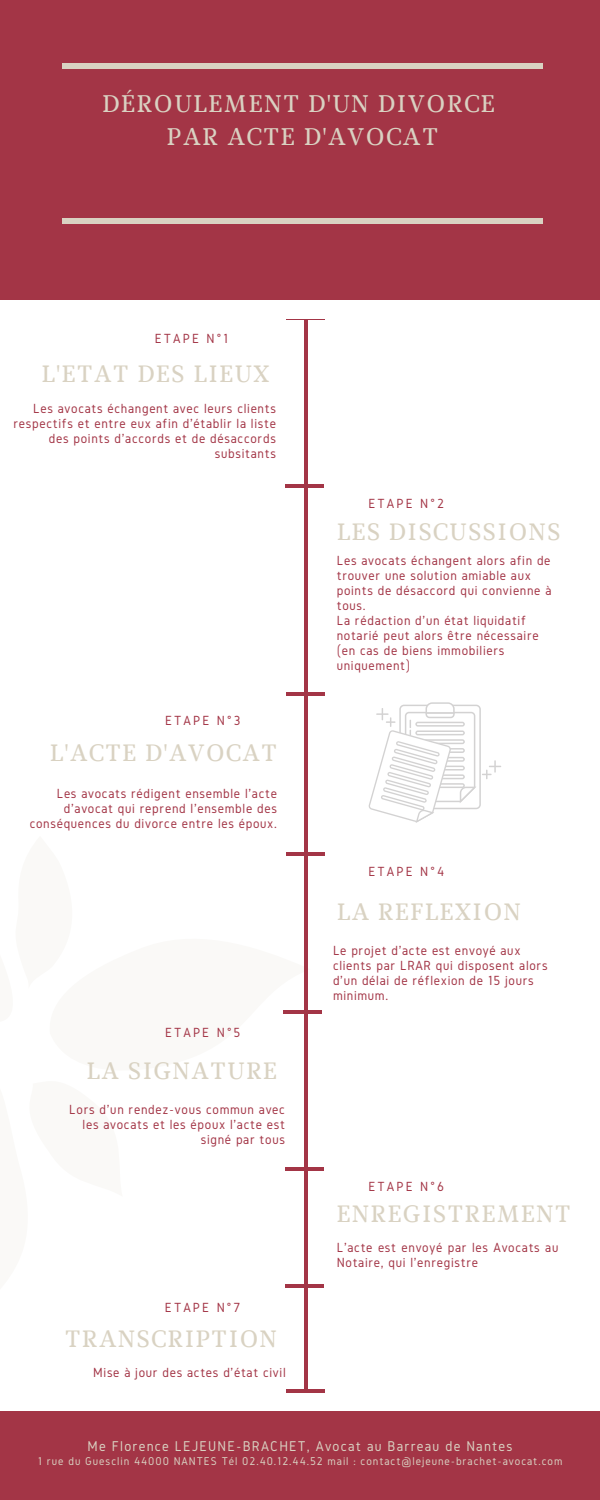
<style>
.page{position:relative;width:600px;height:1500px;background:#fff}
.page>*{position:absolute;margin:0;border:0;box-sizing:border-box;transform-origin:0 0}
.t1{font:24px "Marta";letter-spacing:.07em;color:#d9d2c2}
.t2{font:23.6px "Marta";letter-spacing:.07em;color:#d9d2c2}
.t3{font:14.7px "Gidole";letter-spacing:.08em;color:#d9d2c2}
.t4{font:13.8px/15px "Gidole";letter-spacing:.05em;color:#a33546}
.t5{font:11.7px "Gidole";letter-spacing:.08em;color:#d9d2c2}
</style>
<div class="page">
<div style="left:0;top:1412px;width:600px;height:88px;background:#a33546"></div>
<div style="left:0;top:0;width:600px;height:300px;background:#a33546"></div>
<div style="left:62px;top:218px;width:480px;height:6px;background:#d9d2c2"></div>
<div style="left:62px;top:63px;width:480px;height:5px;background:#d9d2c2"></div>
<hr style="left:304px;top:320px;width:4px;height:1073px;background:#a33546">
<hr style="left:286px;top:319px;width:39px;height:1px;background:#a33546">
<hr style="left:285px;top:484px;width:39px;height:3px;background:#a33546">
<hr style="left:286px;top:692px;width:39px;height:3px;background:#a33546">
<hr style="left:286px;top:852px;width:39px;height:4px;background:#a33546">
<hr style="left:284px;top:1010px;width:38px;height:4px;background:#a33546">
<hr style="left:285px;top:1167px;width:39px;height:4px;background:#a33546">
<hr style="left:286px;top:1389px;width:39px;height:4px;background:#a33546">
<hr style="left:285px;top:1285px;width:39px;height:3px;background:#a33546">
<svg style="left:369px;top:702px;width:132px;height:121px"></svg>
<p class="t1" style="left:102px;top:94px;width:394px">DÉROULEMENT D'UN DIVORCE</p>
<p class="t1" style="left:167px;top:127px;width:273px">PAR ACTE D'AVOCAT</p>
<p class="t4" style="left:155px;top:331px;width:75px">ÉTAPE N°1</p>
<p class="t2" style="left:42px;top:364px;width:229px">L'ETAT DES LIEUX</p>
<p class="t4" style="left:13px;top:401px;width:264px;text-align:right">Les avocats échangent avec leurs clients respectifs et entre eux afin d'établir la liste des points d'accords et de désaccords subsitants</p>
<p class="t4" style="left:165px;top:712px;width:77px">ÉTAPE N°3</p>
<p class="t2" style="left:50px;top:743px;width:228px">L'ACTE D'AVOCAT</p>
<p class="t4" style="left:30px;top:786px;width:249px;text-align:right">Les avocats rédigent ensemble l'acte d'avocat qui reprend l'ensemble des conséquences du divorce entre les époux.</p>
<p class="t4" style="left:165px;top:1025px;width:77px">ÉTAPE N°5</p>
<p class="t2" style="left:87px;top:1061px;width:192px">LA SIGNATURE</p>
<p class="t4" style="left:69px;top:1102px;width:217px;text-align:right">Lors d'un rendez-vous commun avec les avocats et les époux l'acte est signé par tous</p>
<p class="t4" style="left:165px;top:1300px;width:77px">ÉTAPE N°7</p>
<p class="t2" style="left:65px;top:1329px;width:213px">TRANSCRIPTION</p>
<p class="t4" style="left:93px;top:1365px;width:194px">Mise à jour des actes d'état civil</p>
<p class="t4" style="left:368px;top:496px;width:77px">ÉTAPE N°2</p>
<p class="t2" style="left:337px;top:523px;width:225px">LES DISCUSSIONS</p>
<p class="t4" style="left:337px;top:553px;width:216px">Les avocats échangent alors afin de trouver une solution amiable aux points de désaccord qui convienne à tous.</p>
<p class="t4" style="left:337px;top:613px;width:204px">La rédaction d'un état liquidatif notarié peut alors être nécessaire (en cas de biens immobiliers uniquement)</p>
<p class="t4" style="left:368px;top:864px;width:77px">ÉTAPE N°4</p>
<p class="t2" style="left:337px;top:902px;width:185px">LA REFLEXION</p>
<p class="t4" style="left:333px;top:942px;width:216px">Le projet d'acte est envoyé aux clients par LRAR qui disposent alors d'un délai de réflexion de 15 jours minimum.</p>
<p class="t4" style="left:368px;top:1178px;width:77px">ÉTAPE N°6</p>
<p class="t2" style="left:337px;top:1204px;width:235px">ENREGISTREMENT</p>
<p class="t4" style="left:337px;top:1239px;width:223px">L'acte est envoyé par les Avocats au<br>Notaire, qui l'enregistre</p>
<p class="t3" style="left:88px;top:1438px;width:426px">Me Florence LEJEUNE-BRACHET, Avocat au Barreau de Nantes</p>
<p class="t5" style="left:38px;top:1455px;width:526px">1 rue du Guesclin 44000 NANTES Tél 02.40.12.44.52 mail : contact@lejeune-brachet-avocat.com</p>
</div>
